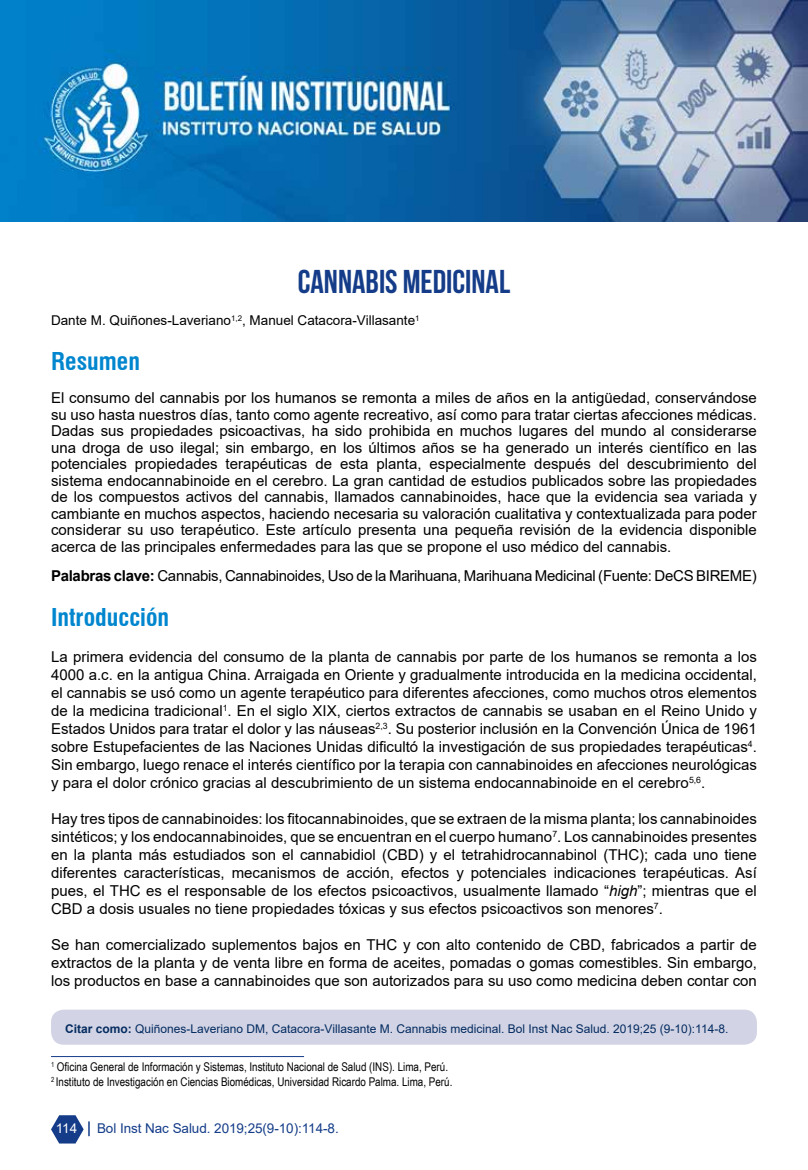
<style>
.page{position:relative;width:808px;height:1170px;background:#fff}
.page>*{position:absolute;margin:0;border:0;box-sizing:border-box;transform-origin:0 0}
.t1{font:700 33px "Bebas Neue";color:#143c88}
.t2{font:700 condensed 24px "Swiss 721 BT";color:#0086ce}
.t3{font:15px/18px "Arial";color:#000;text-align:justify}
.t4{font:15px "Arial";letter-spacing:-.02em;color:#000}
.t5{font:13.5px "Arial";color:#000}
.t6{font:13.5px "Arial";letter-spacing:-.005em;color:#143c88}
.t7{font:13.5px "Arial";color:#fff}
.t8{font:12px/14.4px "Arial Narrow";color:#000}
.t9{font:12px "Arial";color:#042b60}
.s1{font-weight:700}
.s2{font-style:italic}
</style>
<div class="page">
<svg style="left:51px;top:1115px;width:39px;height:28px"></svg>
<img style="left:0;top:0;width:808px;height:222px">
<hr style="left:51px;top:1056px;width:253px;height:1px;background:#143c88">
<div style="left:51px;top:1009px;width:706px;height:35px;background:#d2d4e5;border-radius:13px"></div>
<h1 class="t1" style="left:298px;top:263px;width:214px">CANNABIS MEDICINAL</h1>
<p class="t5" style="left:51px;top:311px;width:370px">Dante M. Quiñones-Laveriano<sup>1,2</sup>, Manuel Catacora-Villasante<sup>1</sup></p>
<h2 class="t2" style="left:51px;top:347px;width:90px">Resumen</h2>
<p class="t3" style="left:51px;top:389px;width:707px;line-height:16.5px">El consumo del cannabis por los humanos se remonta a miles de años en la antigüedad, conservándose su uso hasta nuestros días, tanto como agente recreativo, así como para tratar ciertas afecciones médicas.<br>Dadas sus propiedades psicoactivas, ha sido prohibida en muchos lugares del mundo al considerarse una droga de uso ilegal; sin embargo, en los últimos años se ha generado un interés científico en las potenciales propiedades terapéuticas de esta planta, especialmente después del descubrimiento del sistema endocannabinoide en el cerebro. La gran cantidad de estudios publicados sobre las propiedades de los compuestos activos del cannabis, llamados cannabinoides, hace que la evidencia sea variada y cambiante en muchos aspectos, haciendo necesaria su valoración cualitativa y contextualizada para poder considerar su uso terapéutico. Este artículo presenta una pequeña revisión de la evidencia disponible acerca de las principales enfermedades para las que se propone el uso médico del cannabis.</p>
<p class="t4" style="left:51px;top:565px;width:707px"><span class="s1">Palabras clave:</span> Cannabis, Cannabinoides, Uso de la Marihuana, Marihuana Medicinal (Fuente: DeCS BIREME)</p>
<h2 class="t2" style="left:51px;top:603px;width:120px">Introducción</h2>
<p class="t3" style="left:51px;top:648px;width:707px">La primera evidencia del consumo de la planta de cannabis por parte de los humanos se remonta a los 4000 a.c. en la antigua China. Arraigada en Oriente y gradualmente introducida en la medicina occidental, el cannabis se usó como un agente terapéutico para diferentes afecciones, como muchos otros elementos de la medicina tradicional<sup>1</sup>. En el siglo XIX, ciertos extractos de cannabis se usaban en el Reino Unido y Estados Unidos para tratar el dolor y las náuseas<sup>2,3</sup>. Su posterior inclusión en la Convención Única de 1961 sobre Estupefacientes de las Naciones Unidas dificultó la investigación de sus propiedades terapéuticas<sup>4</sup>.<br>Sin embargo, luego renace el interés científico por la terapia con cannabinoides en afecciones neurológicas y para el dolor crónico gracias al descubrimiento de un sistema endocannabinoide en el cerebro<sup>5,6</sup>.</p>
<p class="t3" style="left:51px;top:810px;width:707px">Hay tres tipos de cannabinoides: los fitocannabinoides, que se extraen de la misma planta; los cannabinoides sintéticos; y los endocannabinoides, que se encuentran en el cuerpo humano<sup>7</sup>. Los cannabinoides presentes en la planta más estudiados son el cannabidiol (CBD) y el tetrahidrocannabinol (THC); cada uno tiene diferentes características, mecanismos de acción, efectos y potenciales indicaciones terapéuticas. Así pues, el THC es el responsable de los efectos psicoactivos, usualmente llamado “<span class="s2">high</span>”; mientras que el CBD a dosis usuales no tiene propiedades tóxicas y sus efectos psicoactivos son menores<sup>7</sup>.</p>
<p class="t3" style="left:51px;top:936px;width:707px">Se han comercializado suplementos bajos en THC y con alto contenido de CBD, fabricados a partir de extractos de la planta y de venta libre en forma de aceites, pomadas o gomas comestibles. Sin embargo, los productos en base a cannabinoides que son autorizados para su uso como medicina deben contar con</p>
<p class="t9" style="left:65px;top:1020px;width:665px"><span class="s1">Citar como:</span> Quiñones-Laveriano DM, Catacora-Villasante M. Cannabis medicinal. Bol Inst Nac Salud. 2019;25 (9-10):114-8.</p>
<p class="t8" style="left:51px;top:1059px;width:403px"><sup>1</sup> Oficina General de Información y Sistemas, Instituto Nacional de Salud (INS). Lima, Perú.<br><sup>2</sup> Instituto de Investigación en Ciencias Biomédicas, Universidad Ricardo Palma. Lima, Perú.</p>
<p class="t7" style="left:56px;top:1118px;width:23px">114</p>
<p class="t6" style="left:97px;top:1119px;width:243px">Bol Inst Nac Salud. 2019;25(9-10):114-8.</p>
</div>
